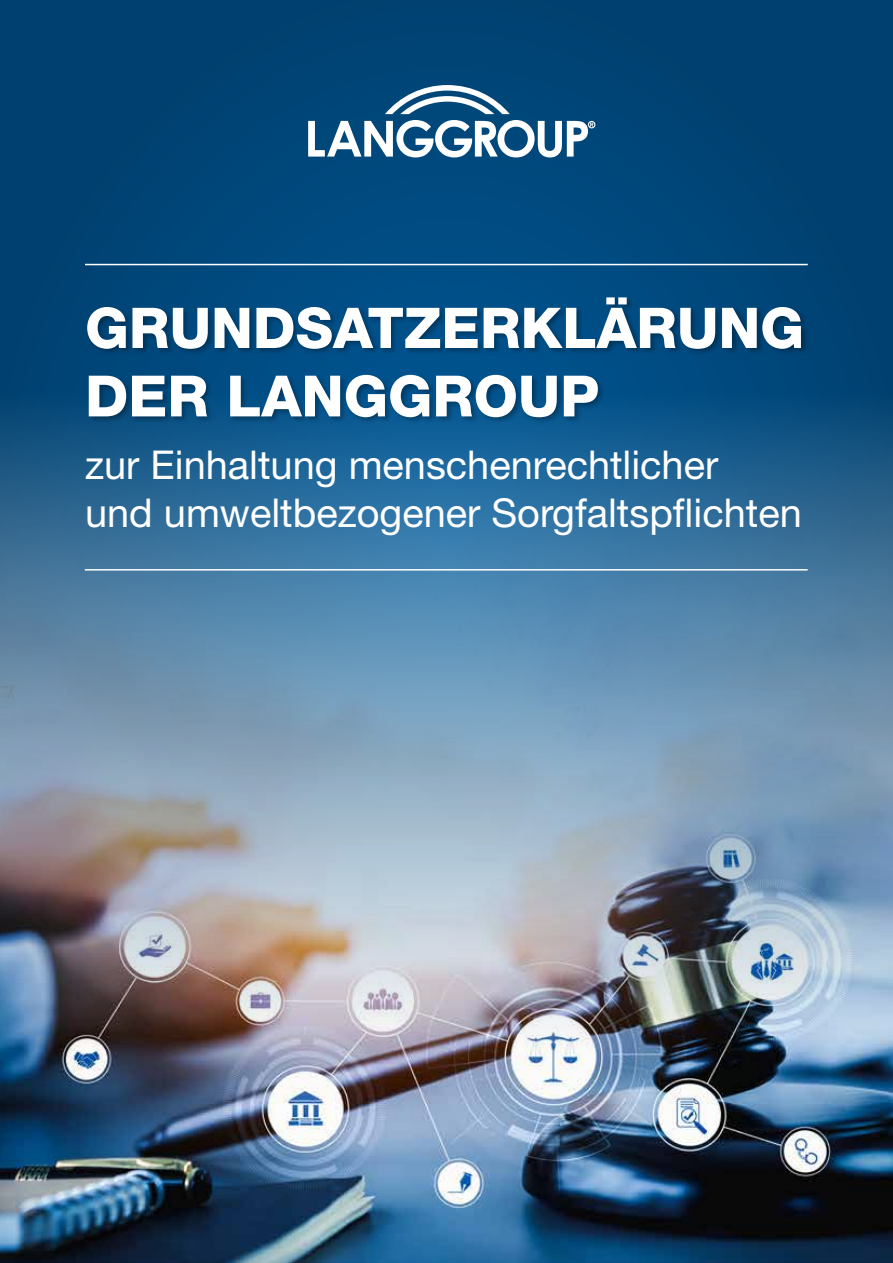
<style>
.page{position:relative;width:893px;height:1263px;background:#fff}
.page>*{position:absolute;margin:0;border:0;box-sizing:border-box;transform-origin:0 0}
.t1{font:800 57px "Helvetica Neue LT Pro";color:#fff}
.t2{font:800 56.25px "Helvetica Neue LT Pro";color:#fff}
.t3{font:39.75px/47.7px "Helvetica Neue LT Pro";color:#fff}
</style>
<div class="page">
<img style="left:0;top:1101px;width:893px;height:162px">
<img style="left:0;top:0;width:893px;height:1101px">
<svg style="left:380px;top:85px;width:130px;height:29px"></svg>
<svg style="left:303px;top:120px;width:292px;height:37px"></svg>
<div style="left:86px;top:296px;width:723px;height:128px;background:#000;opacity:.3"></div>
<hr style="left:85px;top:264px;width:723px;height:1px;background:#fff">
<hr style="left:85px;top:569px;width:723px;height:1px;background:#fff">
<h2 class="t2" style="left:85px;top:295px;width:720px">GRUNDSATZERKLÄRUNG</h2>
<h1 class="t1" style="left:85px;top:362px;width:516px">DER LANGGROUP</h1>
<p class="t3" style="left:85px;top:440px;width:718px">zur Einhaltung menschenrechtlicher<br>und umweltbezogener Sorgfaltspflichten</p>
</div>
